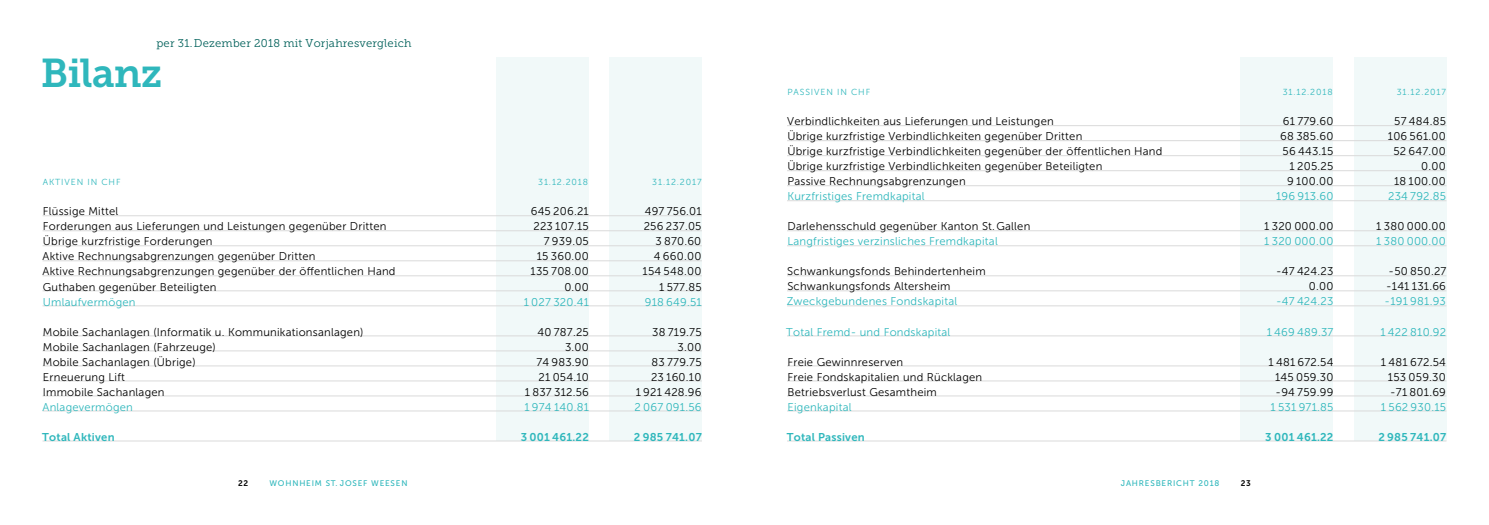
<style>
.page{position:relative;width:1489px;height:525px;background:#fff}
.page>*{position:absolute;margin:0;border:0;box-sizing:border-box;transform-origin:0 0}
.t1{font:40px "Museo Slab 700";letter-spacing:-.02em;color:#2fb7bc}
.t2{font:11.25px "Museo Sans 300";letter-spacing:.02em;color:#000}
.t3{font:11.25px "Museo Sans 300";letter-spacing:.02em;color:#2fb7bc}
.t4{font:11.25px "Museo Sans 700";letter-spacing:.02em;color:#2fb7bc}
.t5{font:11.25px "Museo Slab 300";letter-spacing:.02em;color:#00605a}
.t6{font:8.75px "Museo Sans 300";letter-spacing:.1em;color:#2fb7bc}
.t7{font:8.12px "Museo Sans 500";letter-spacing:.1em;color:#2fb7bc}
.t8{font:8.12px "Museo Sans 700";color:#000}
</style>
<div class="page">
<div style="left:1240px;top:57px;width:92px;height:383px;background:#f1f9f9"></div>
<div style="left:1354px;top:57px;width:92px;height:383px;background:#f1f9f9"></div>
<hr style="left:787px;top:125px;width:659px;height:1px;background:#dadada">
<hr style="left:787px;top:140px;width:659px;height:1px;background:#dadada">
<hr style="left:787px;top:155px;width:659px;height:1px;background:#dadada">
<hr style="left:787px;top:170px;width:659px;height:1px;background:#dadada">
<hr style="left:787px;top:185px;width:659px;height:1px;background:#dadada">
<hr style="left:787px;top:200px;width:659px;height:1px;background:#dadada">
<hr style="left:787px;top:230px;width:659px;height:1px;background:#dadada">
<hr style="left:787px;top:245px;width:659px;height:1px;background:#dadada">
<hr style="left:787px;top:275px;width:659px;height:1px;background:#dadada">
<hr style="left:787px;top:290px;width:659px;height:1px;background:#dadada">
<hr style="left:787px;top:305px;width:659px;height:1px;background:#dadada">
<hr style="left:787px;top:335px;width:659px;height:1px;background:#dadada">
<hr style="left:787px;top:365px;width:659px;height:1px;background:#dadada">
<hr style="left:787px;top:380px;width:659px;height:1px;background:#dadada">
<hr style="left:787px;top:395px;width:659px;height:1px;background:#dadada">
<hr style="left:787px;top:410px;width:659px;height:1px;background:#dadada">
<hr style="left:787px;top:440px;width:659px;height:1px;background:#dadada">
<div style="left:496px;top:57px;width:92px;height:383px;background:#f1f9f9"></div>
<div style="left:609px;top:57px;width:93px;height:383px;background:#f1f9f9"></div>
<hr style="left:43px;top:215px;width:659px;height:1px;background:#dadada">
<hr style="left:43px;top:230px;width:659px;height:1px;background:#dadada">
<hr style="left:43px;top:245px;width:659px;height:1px;background:#dadada">
<hr style="left:43px;top:260px;width:659px;height:1px;background:#dadada">
<hr style="left:43px;top:275px;width:659px;height:1px;background:#dadada">
<hr style="left:43px;top:290px;width:659px;height:1px;background:#dadada">
<hr style="left:43px;top:305px;width:659px;height:1px;background:#dadada">
<hr style="left:43px;top:335px;width:659px;height:1px;background:#dadada">
<hr style="left:43px;top:350px;width:659px;height:1px;background:#dadada">
<hr style="left:43px;top:365px;width:659px;height:1px;background:#dadada">
<hr style="left:43px;top:380px;width:659px;height:1px;background:#dadada">
<hr style="left:43px;top:395px;width:659px;height:1px;background:#dadada">
<hr style="left:43px;top:410px;width:659px;height:1px;background:#dadada">
<hr style="left:43px;top:440px;width:659px;height:1px;background:#dadada">
<p class="t5" style="left:156px;top:37px;width:257px">per 31.Dezember 2018 mit Vorjahresvergleich</p>
<h1 class="t1" style="left:41px;top:50px;width:123px">Bilanz</h1>
<p class="t6" style="left:43px;top:177px;width:79px">AKTIVEN IN CHF</p>
<p class="t6" style="left:538px;top:177px;width:51px">31.12.2018</p>
<p class="t6" style="left:652px;top:177px;width:51px">31.12.2017</p>
<p class="t2" style="left:43px;top:205px;width:77px">Flüssige Mittel</p>
<p class="t2" style="left:531px;top:205px;width:60px">645 206.21</p>
<p class="t2" style="left:644px;top:205px;width:59px">497 756.01</p>
<p class="t2" style="left:43px;top:220px;width:345px">Forderungen aus Lieferungen und Leistungen gegenüber Dritten</p>
<p class="t2" style="left:533px;top:220px;width:57px">223 107.15</p>
<p class="t2" style="left:643px;top:220px;width:59px">256 237.05</p>
<p class="t2" style="left:43px;top:235px;width:171px">Übrige kurzfristige Forderungen</p>
<p class="t2" style="left:543px;top:235px;width:47px">7 939.05</p>
<p class="t2" style="left:655px;top:235px;width:47px">3 870.60</p>
<p class="t2" style="left:42px;top:250px;width:274px">Aktive Rechnungsabgrenzungen gegenüber Dritten</p>
<p class="t2" style="left:536px;top:250px;width:54px">15 360.00</p>
<p class="t2" style="left:654px;top:250px;width:49px">4 660.00</p>
<p class="t2" style="left:42px;top:265px;width:354px">Aktive Rechnungsabgrenzungen gegenüber der öffentlichen Hand</p>
<p class="t2" style="left:530px;top:265px;width:60px">135 708.00</p>
<p class="t2" style="left:642px;top:265px;width:60px">154 548.00</p>
<p class="t2" style="left:43px;top:280px;width:175px">Guthaben gegenüber Beteiligten</p>
<p class="t2" style="left:564px;top:280px;width:26px">0.00</p>
<p class="t2" style="left:659px;top:280px;width:44px">1 577.85</p>
<p class="t3" style="left:43px;top:295px;width:94px">Umlaufvermögen</p>
<p class="t3" style="left:523px;top:295px;width:67px">1 027 320.41</p>
<p class="t3" style="left:644px;top:295px;width:58px">918 649.51</p>
<p class="t2" style="left:43px;top:325px;width:322px">Mobile Sachanlagen (Informatik u. Kommunikationsanlagen)</p>
<p class="t2" style="left:537px;top:325px;width:53px">40 787.25</p>
<p class="t2" style="left:652px;top:325px;width:51px">38 719.75</p>
<p class="t2" style="left:43px;top:340px;width:174px">Mobile Sachanlagen (Fahrzeuge)</p>
<p class="t2" style="left:565px;top:340px;width:25px">3.00</p>
<p class="t2" style="left:677px;top:340px;width:25px">3.00</p>
<p class="t2" style="left:43px;top:355px;width:154px">Mobile Sachanlagen (Übrige)</p>
<p class="t2" style="left:536px;top:355px;width:54px">74 983.90</p>
<p class="t2" style="left:651px;top:355px;width:52px">83 779.75</p>
<p class="t2" style="left:43px;top:370px;width:83px">Erneuerung Lift</p>
<p class="t2" style="left:538px;top:370px;width:52px">21 054.10</p>
<p class="t2" style="left:651px;top:370px;width:52px">23 160.10</p>
<p class="t2" style="left:43px;top:385px;width:123px">Immobile Sachanlagen</p>
<p class="t2" style="left:525px;top:385px;width:66px">1 837 312.56</p>
<p class="t2" style="left:635px;top:385px;width:67px">1 921 428.96</p>
<p class="t3" style="left:43px;top:400px;width:92px">Anlagevermögen</p>
<p class="t3" style="left:524px;top:400px;width:66px">1 974 140.81</p>
<p class="t3" style="left:634px;top:400px;width:68px">2 067 091.56</p>
<p class="t4" style="left:42px;top:430px;width:74px">Total Aktiven</p>
<p class="t4" style="left:521px;top:430px;width:70px">3 001 461.22</p>
<p class="t4" style="left:634px;top:430px;width:69px">2 985 741.07</p>
<p class="t6" style="left:787px;top:87px;width:84px">PASSIVEN IN CHF</p>
<p class="t6" style="left:1282px;top:87px;width:51px">31.12.2018</p>
<p class="t6" style="left:1396px;top:87px;width:51px">31.12.2017</p>
<p class="t2" style="left:787px;top:115px;width:268px">Verbindlichkeiten aus Lieferungen und Leistungen</p>
<p class="t2" style="left:1282px;top:115px;width:52px">61 779.60</p>
<p class="t2" style="left:1393px;top:115px;width:53px">57 484.85</p>
<p class="t2" style="left:787px;top:130px;width:296px">Übrige kurzfristige Verbindlichkeiten gegenüber Dritten</p>
<p class="t2" style="left:1280px;top:130px;width:55px">68 385.60</p>
<p class="t2" style="left:1387px;top:130px;width:59px">106 561.00</p>
<p class="t2" style="left:787px;top:145px;width:376px">Übrige kurzfristige Verbindlichkeiten gegenüber der öffentlichen Hand</p>
<p class="t2" style="left:1282px;top:145px;width:52px">56 443.15</p>
<p class="t2" style="left:1393px;top:145px;width:54px">52 647.00</p>
<p class="t2" style="left:787px;top:160px;width:316px">Übrige kurzfristige Verbindlichkeiten gegenüber Beteiligten</p>
<p class="t2" style="left:1289px;top:160px;width:45px">1 205.25</p>
<p class="t2" style="left:1421px;top:160px;width:26px">0.00</p>
<p class="t2" style="left:787px;top:175px;width:180px">Passive Rechnungsabgrenzungen</p>
<p class="t2" style="left:1286px;top:175px;width:48px">9 100.00</p>
<p class="t2" style="left:1393px;top:175px;width:53px">18 100.00</p>
<p class="t3" style="left:787px;top:190px;width:139px">Kurzfristiges Fremdkapital</p>
<p class="t3" style="left:1275px;top:190px;width:59px">196 913.60</p>
<p class="t3" style="left:1387px;top:190px;width:60px">234 792.85</p>
<p class="t2" style="left:787px;top:220px;width:244px">Darlehensschuld gegenüber Kanton St.Gallen</p>
<p class="t2" style="left:1264px;top:220px;width:71px">1 320 000.00</p>
<p class="t2" style="left:1376px;top:220px;width:71px">1 380 000.00</p>
<p class="t3" style="left:787px;top:235px;width:212px">Langfristiges verzinsliches Fremdkapital</p>
<p class="t3" style="left:1264px;top:235px;width:71px">1 320 000.00</p>
<p class="t3" style="left:1376px;top:235px;width:71px">1 380 000.00</p>
<p class="t2" style="left:787px;top:265px;width:200px">Schwankungsfonds Behindertenheim</p>
<p class="t2" style="left:1275px;top:265px;width:59px">-47 424.23</p>
<p class="t2" style="left:1388px;top:265px;width:59px">-50 850.27</p>
<p class="t2" style="left:787px;top:280px;width:165px">Schwankungsfonds Altersheim</p>
<p class="t2" style="left:1308px;top:280px;width:26px">0.00</p>
<p class="t2" style="left:1385px;top:280px;width:61px">-141 131.66</p>
<p class="t3" style="left:786px;top:295px;width:172px">Zweckgebundenes Fondskapital</p>
<p class="t3" style="left:1275px;top:295px;width:59px">-47 424.23</p>
<p class="t3" style="left:1384px;top:295px;width:63px">-191 981.93</p>
<p class="t3" style="left:786px;top:325px;width:165px">Total Fremd- und Fondskapital</p>
<p class="t3" style="left:1266px;top:325px;width:68px">1 469 489.37</p>
<p class="t3" style="left:1380px;top:325px;width:67px">1 422 810.92</p>
<p class="t2" style="left:787px;top:355px;width:117px">Freie Gewinnreserven</p>
<p class="t2" style="left:1268px;top:355px;width:66px">1 481 672.54</p>
<p class="t2" style="left:1380px;top:355px;width:66px">1 481 672.54</p>
<p class="t2" style="left:787px;top:370px;width:196px">Freie Fondskapitalien und Rücklagen</p>
<p class="t2" style="left:1274px;top:370px;width:60px">145 059.30</p>
<p class="t2" style="left:1387px;top:370px;width:59px">153 059.30</p>
<p class="t2" style="left:787px;top:385px;width:151px">Betriebsverlust Gesamtheim</p>
<p class="t2" style="left:1275px;top:385px;width:59px">-94 759.99</p>
<p class="t2" style="left:1389px;top:385px;width:57px">-71 801.69</p>
<p class="t3" style="left:787px;top:400px;width:66px">Eigenkapital</p>
<p class="t3" style="left:1270px;top:400px;width:64px">1 531 971.85</p>
<p class="t3" style="left:1380px;top:400px;width:67px">1 562 930.15</p>
<p class="t4" style="left:786px;top:430px;width:79px">Total Passiven</p>
<p class="t4" style="left:1265px;top:430px;width:70px">3 001 461.22</p>
<p class="t4" style="left:1378px;top:430px;width:69px">2 985 741.07</p>
<p class="t8" style="left:238px;top:478px;width:12px">22</p>
<p class="t7" style="left:269px;top:478px;width:139px">WOHNHEIM ST. JOSEF WEESEN</p>
<p class="t7" style="left:1120px;top:478px;width:100px">JAHRESBERICHT 2018</p>
<p class="t8" style="left:1240px;top:478px;width:12px">23</p>
</div>
